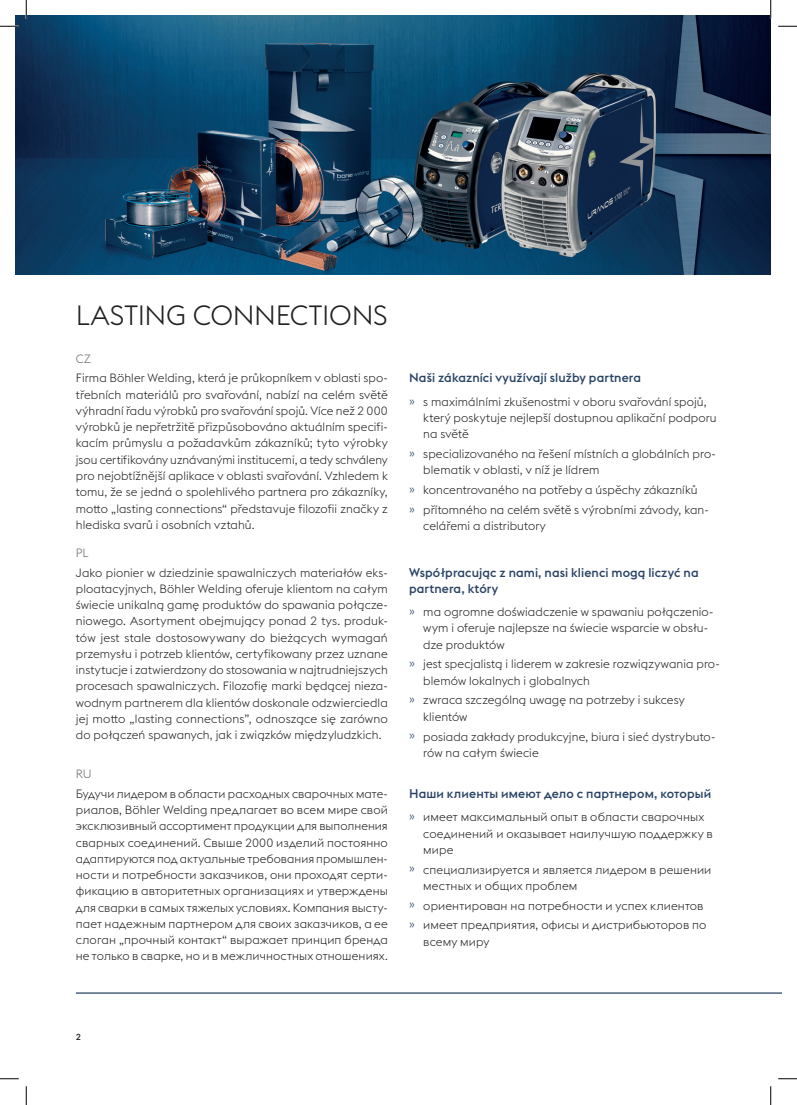
<style>
.page{position:relative;width:797px;height:1105px;background:#fff}
.page>*{position:absolute;margin:0;border:0;box-sizing:border-box;transform-origin:0 0}
.HL-1{font:300 27.5px "voestalpine";letter-spacing:-.01em;color:#231f20}
.Sub-HL-2-boe{font:500 12.5px/16.2px "voestalpine";letter-spacing:.01em;color:#284264}
.Copy_9_5_13_IT{font:300 11.88px/16.2px "voestalpine";letter-spacing:.01em;color:#231f20}
.Language{font:300 11.88px "voestalpine";color:#6c6d70}
.t1{font:500 8.75px "voestalpine";color:#231f20}
.s1{color:#284264}
</style>
<div class="page">
<hr style="left:76px;top:992px;width:705px;height:2px;background:#284264">
<img style="left:16px;top:16px;width:754px;height:259px">
<svg style="left:0;top:25px;width:19px;height:2px"></svg>
<svg style="left:778px;top:25px;width:19px;height:2px"></svg>
<svg style="left:0;top:1078px;width:19px;height:1px"></svg>
<svg style="left:778px;top:1078px;width:19px;height:1px"></svg>
<svg style="left:25px;top:0;width:2px;height:19px"></svg>
<svg style="left:25px;top:1086px;width:2px;height:19px"></svg>
<svg style="left:770px;top:0;width:1px;height:19px"></svg>
<svg style="left:770px;top:1086px;width:1px;height:19px"></svg>
<p class="HL-1" style="left:76px;top:300px;width:313px">LASTING CONNECTIONS</p>
<p class="Language" style="left:76px;top:352px;width:17px">CZ</p>
<p class="Copy_9_5_13_IT" style="left:76px;top:370px;width:313px;text-align:justify">Firma Böhler Welding, která je průkopníkem v oblasti spo&shy;třebních materiálů pro svařování, nabízí na celém světě výhradní řadu výrobků pro svařování spojů. Více než 2 000 výrobků je nepřetržitě přizpůsobováno aktuálním specifi&shy;kacím průmyslu a požadavkům zákazníků; tyto výrobky jsou certifikovány uznávanými institucemi, a tedy schváleny pro nejobtížnější aplikace v oblasti svařování. Vzhledem k tomu, že se jedná o spolehlivého partnera pro zákazníky, motto „lasting connections“ představuje filozofii značky z hlediska svarů i osobních vztahů.</p>
<p class="Sub-HL-2-boe" style="left:409px;top:370px;width:233px">Naši zákazníci využívají služby partnera</p>
<p class="Copy_9_5_13_IT" style="left:423px;top:394px;width:295px;text-indent:-14px"><span class="s1">»</span> s maximálními zkušenostmi v oboru svařování spojů, který poskytuje nejlepší dostupnou aplikační podporu na světě</p>
<p class="Copy_9_5_13_IT" style="left:423px;top:446px;width:294px;text-indent:-14px"><span class="s1">»</span> specializovaného na řešení místních a globálních pro&shy;blematik v oblasti, v níž je lídrem</p>
<p class="Copy_9_5_13_IT" style="left:409px;top:482px;width:290px"><span class="s1">»</span> koncentrovaného na potřeby a úspěchy zákazníků</p>
<p class="Copy_9_5_13_IT" style="left:423px;top:502px;width:287px;text-indent:-14px"><span class="s1">»</span> přítomného na celém světě s výrobními závody, kan&shy;celářemi a distributory</p>
<p class="Language" style="left:76px;top:546px;width:14px">PL</p>
<p class="Copy_9_5_13_IT" style="left:76px;top:564px;width:313px;text-align:justify">Jako pionier w dziedzinie spawalniczych materiałów eks&shy;ploatacyjnych, Böhler Welding oferuje klientom na całym świecie unikalną gamę produktów do spawania połącze&shy;niowego. Asortyment obejmujący ponad 2 tys. produk&shy;tów jest stale dostosowywany do bieżących wymagań przemysłu i potrzeb klientów, certyfikowany przez uznane instytucje i zatwierdzony do stosowania w najtrudniejszych procesach spawalniczych. Filozofię marki będącej nieza&shy;wodnym partnerem dla klientów doskonale odzwierciedla jej motto „lasting connections”, odnoszące się zarówno do połączeń spawanych, jak i związków międzyludzkich.</p>
<p class="Sub-HL-2-boe" style="left:409px;top:564px;width:291px">Współpracując z nami, nasi klienci mogą liczyć na partnera, który</p>
<p class="Copy_9_5_13_IT" style="left:423px;top:604px;width:292px;text-indent:-14px"><span class="s1">»</span> ma ogromne doświadczenie w spawaniu połączenio&shy;wym i oferuje najlepsze na świecie wsparcie w obsłu&shy;dze produktów</p>
<p class="Copy_9_5_13_IT" style="left:423px;top:656px;width:298px;text-indent:-14px"><span class="s1">»</span> jest specjalistą i liderem w zakresie rozwiązywania pro&shy;blemów lokalnych i globalnych</p>
<p class="Copy_9_5_13_IT" style="left:423px;top:692px;width:263px;text-indent:-14px"><span class="s1">»</span> zwraca szczególną uwagę na potrzeby i sukcesy klientów</p>
<p class="Copy_9_5_13_IT" style="left:423px;top:728px;width:294px;text-indent:-14px"><span class="s1">»</span> posiada zakłady produkcyjne, biura i sieć dystrybuto&shy;rów na całym świecie</p>
<p class="Language" style="left:76px;top:767px;width:17px">RU</p>
<p class="Copy_9_5_13_IT" style="left:76px;top:786px;width:313px;text-align:justify">Будучи лидером в области расходных сварочных мате&shy;риалов, Böhler Welding предлагает во всем мире свой эксклюзивный ассортимент продукции для выполнения сварных соединений. Свыше 2000 изделий постоянно адаптируются под актуальные требования промышлен&shy;ности и потребности заказчиков, они проходят серти&shy;фикацию в авторитетных организациях и утверждены для сварки в самых тяжелых условиях. Компания высту&shy;пает надежным партнером для своих заказчиков, а ее слоган „прочный контакт“ выражает принцип бренда не только в сварке, но и в межличностных отношениях.</p>
<p class="Sub-HL-2-boe" style="left:409px;top:785px;width:304px">Наши клиенты имеют дело с партнером, который</p>
<p class="Copy_9_5_13_IT" style="left:423px;top:809px;width:291px;text-indent:-14px"><span class="s1">»</span> имеет максимальный опыт в области сварочных соединений и оказывает наилучшую поддержку в мире</p>
<p class="Copy_9_5_13_IT" style="left:423px;top:861px;width:289px;text-indent:-14px"><span class="s1">»</span> специализируется и является лидером в решении местных и общих проблем</p>
<p class="Copy_9_5_13_IT" style="left:409px;top:897px;width:296px"><span class="s1">»</span> ориентирован на потребности и успех клиентов</p>
<p class="Copy_9_5_13_IT" style="left:423px;top:917px;width:285px;text-indent:-14px"><span class="s1">»</span> имеет предприятия, офисы и дистрибьюторов по всему миру</p>
<p class="t1" style="left:76px;top:1031px;width:7px">2</p>
</div>
